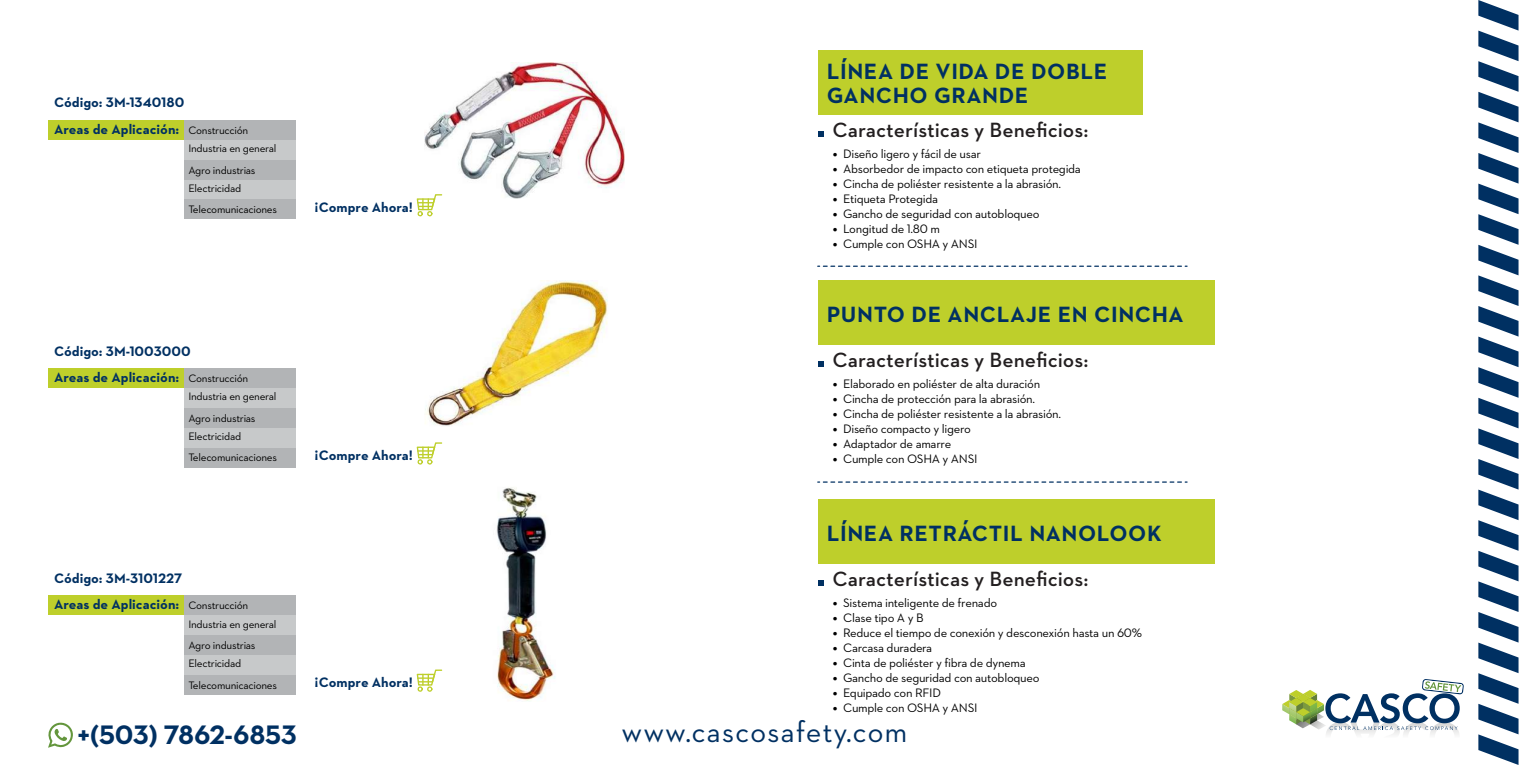
<style>
.page{position:relative;width:1530px;height:765px;background:#fff}
.page>*{position:absolute;margin:0;border:0;box-sizing:border-box;transform-origin:0 0}
.t1{font:30px "STIHL Contraface Text";letter-spacing:.025em;color:#003062}
.t2{font:700 27.25px "STIHL Contraface Text";letter-spacing:-.01em;color:#003062}
.t3{font:700 22.5px/24px "STIHL Contraface Text";letter-spacing:.025em;color:#003062}
.t4{font:21px "STIHL Contraface Text Demi";color:#231f20}
.t5{font:700 14px "STIHL Contraface Text";color:#003062}
.t6{font:12.5px "STIHL Contraface Text";letter-spacing:-.025em;color:#000}
.t7{font:11px/18.2px "STIHL Contraface Text";letter-spacing:-.025em;color:#000}
</style>
<div class="page">
<img style="left:424px;top:62px;width:200px;height:136px">
<svg style="left:818px;top:266px;width:369px;height:1px"></svg>
<svg style="left:818px;top:481px;width:369px;height:2px"></svg>
<svg style="left:1478px;top:0;width:41px;height:765px"></svg>
<svg style="left:1282px;top:679px;width:182px;height:56px"></svg>
<div style="left:48px;top:120px;width:137px;height:20px;background:#becf2b"></div>
<div style="left:185px;top:120px;width:111px;height:20px;background:#b2b4b6"></div>
<div style="left:185px;top:140px;width:111px;height:20px;background:#c7c9ca"></div>
<div style="left:818px;top:50px;width:324px;height:65px;background:#becf2b"></div>
<div style="left:185px;top:160px;width:111px;height:20px;background:#b2b4b6"></div>
<div style="left:185px;top:180px;width:111px;height:19px;background:#c7c9ca"></div>
<div style="left:185px;top:199px;width:111px;height:20px;background:#b2b4b6"></div>
<svg style="left:818px;top:131px;width:6px;height:6px"></svg>
<svg style="left:417px;top:194px;width:25px;height:23px"></svg>
<div style="left:48px;top:368px;width:137px;height:20px;background:#becf2b"></div>
<div style="left:185px;top:368px;width:111px;height:20px;background:#b2b4b6"></div>
<div style="left:185px;top:388px;width:111px;height:20px;background:#c7c9ca"></div>
<div style="left:818px;top:280px;width:396px;height:65px;background:#becf2b"></div>
<div style="left:185px;top:408px;width:111px;height:20px;background:#b2b4b6"></div>
<div style="left:185px;top:428px;width:111px;height:20px;background:#c7c9ca"></div>
<div style="left:185px;top:448px;width:111px;height:19px;background:#b2b4b6"></div>
<svg style="left:818px;top:361px;width:6px;height:6px"></svg>
<svg style="left:417px;top:442px;width:25px;height:23px"></svg>
<img style="left:425px;top:280px;width:183px;height:146px">
<div style="left:48px;top:596px;width:137px;height:19px;background:#becf2b"></div>
<div style="left:185px;top:596px;width:111px;height:19px;background:#b2b4b6"></div>
<div style="left:185px;top:615px;width:111px;height:20px;background:#c7c9ca"></div>
<div style="left:818px;top:499px;width:396px;height:65px;background:#becf2b"></div>
<div style="left:185px;top:635px;width:111px;height:20px;background:#b2b4b6"></div>
<div style="left:185px;top:655px;width:111px;height:20px;background:#c7c9ca"></div>
<div style="left:185px;top:675px;width:111px;height:20px;background:#b2b4b6"></div>
<svg style="left:818px;top:580px;width:6px;height:6px"></svg>
<svg style="left:417px;top:670px;width:25px;height:22px"></svg>
<img style="left:496px;top:487px;width:60px;height:214px">
<svg style="left:48px;top:722px;width:25px;height:26px"></svg>
<p class="t5" style="left:54px;top:94px;width:132px">Código: 3M-1340180</p>
<h3 class="t3" style="left:827px;top:59px;width:282px">LÍNEA DE VIDA DE DOBLE<br>GANCHO GRANDE</h3>
<p class="t5" style="left:54px;top:120px;width:127px">Areas de Aplicación:</p>
<h3 class="t4" style="left:833px;top:117px;width:257px">Características y Beneficios:</h3>
<p class="t7" style="left:188px;top:121px;width:90px">Construcción<br>Industria en general</p>
<p class="t7" style="left:188px;top:161px;width:69px">Agro industrias</p>
<p class="t7" style="left:188px;top:200px;width:90px">Telecomunicaciones</p>
<p class="t6" style="left:833px;top:146px;width:150px">● Diseño ligero y fácil de usar</p>
<p class="t6" style="left:833px;top:161px;width:250px">● Absorbedor de impacto con etiqueta protegida</p>
<p class="t6" style="left:833px;top:176px;width:230px">● Cincha de poliéster resistente a la abrasión.</p>
<p class="t6" style="left:833px;top:191px;width:107px">● Etiqueta Protegida</p>
<p class="t6" style="left:833px;top:206px;width:208px">● Gancho de seguridad con autobloqueo</p>
<p class="t6" style="left:833px;top:221px;width:109px">● Longitud de 1.80 m</p>
<p class="t6" style="left:833px;top:236px;width:147px">● Cumple con OSHA y ANSI</p>
<p class="t7" style="left:188px;top:179px;width:54px">Electricidad</p>
<p class="t5" style="left:315px;top:198px;width:100px">¡Compre Ahora!</p>
<p class="t5" style="left:54px;top:342px;width:138px">Código: 3M-1003000</p>
<p class="t5" style="left:54px;top:369px;width:127px">Areas de Aplicación:</p>
<p class="t7" style="left:188px;top:369px;width:90px">Construcción<br>Industria en general</p>
<p class="t7" style="left:188px;top:409px;width:69px">Agro industrias</p>
<p class="t7" style="left:188px;top:448px;width:90px">Telecomunicaciones</p>
<p class="t7" style="left:188px;top:427px;width:54px">Electricidad</p>
<p class="t5" style="left:315px;top:447px;width:100px">¡Compre Ahora!</p>
<p class="t5" style="left:54px;top:569px;width:130px">Código: 3M-3101227</p>
<p class="t5" style="left:54px;top:596px;width:127px">Areas de Aplicación:</p>
<p class="t7" style="left:188px;top:596px;width:90px">Construcción<br>Industria en general</p>
<p class="t7" style="left:188px;top:636px;width:69px">Agro industrias</p>
<p class="t7" style="left:188px;top:676px;width:90px">Telecomunicaciones</p>
<p class="t7" style="left:188px;top:654px;width:54px">Electricidad</p>
<p class="t5" style="left:315px;top:674px;width:100px">¡Compre Ahora!</p>
<h3 class="t3" style="left:827px;top:302px;width:359px">PUNTO DE ANCLAJE EN CINCHA</h3>
<h3 class="t4" style="left:833px;top:347px;width:257px">Características y Beneficios:</h3>
<p class="t6" style="left:833px;top:376px;width:209px">● Elaborado en poliéster de alta duración</p>
<p class="t6" style="left:833px;top:391px;width:204px">● Cincha de protección para la abrasión.</p>
<p class="t6" style="left:833px;top:406px;width:230px">● Cincha de poliéster resistente a la abrasión.</p>
<p class="t6" style="left:833px;top:421px;width:140px">● Diseño compacto y ligero</p>
<p class="t6" style="left:833px;top:436px;width:120px">● Adaptador de amarre</p>
<p class="t6" style="left:833px;top:451px;width:147px">● Cumple con OSHA y ANSI</p>
<h3 class="t3" style="left:827px;top:521px;width:337px">LÍNEA RETRÁCTIL NANOLOOK</h3>
<h3 class="t4" style="left:833px;top:566px;width:257px">Características y Beneficios:</h3>
<p class="t6" style="left:833px;top:595px;width:166px">● Sistema inteligente de frenado</p>
<p class="t6" style="left:833px;top:610px;width:93px">● Clase tipo A y B</p>
<p class="t6" style="left:833px;top:625px;width:311px">● Reduce el tiempo de conexión y desconexión hasta un 60%</p>
<p class="t6" style="left:833px;top:640px;width:101px">● Carcasa duradera</p>
<p class="t6" style="left:833px;top:655px;width:195px">● Cinta de poliéster y fibra de dynema</p>
<p class="t6" style="left:833px;top:670px;width:208px">● Gancho de seguridad con autobloqueo</p>
<p class="t6" style="left:833px;top:685px;width:110px">● Equipado con RFID</p>
<p class="t6" style="left:833px;top:700px;width:147px">● Cumple con OSHA y ANSI</p>
<h2 class="t2" style="left:77px;top:717px;width:221px">+(503) 7862-6853</h2>
<h1 class="t1" style="left:622px;top:713px;width:287px">www.cascosafety.com</h1>
</div>
